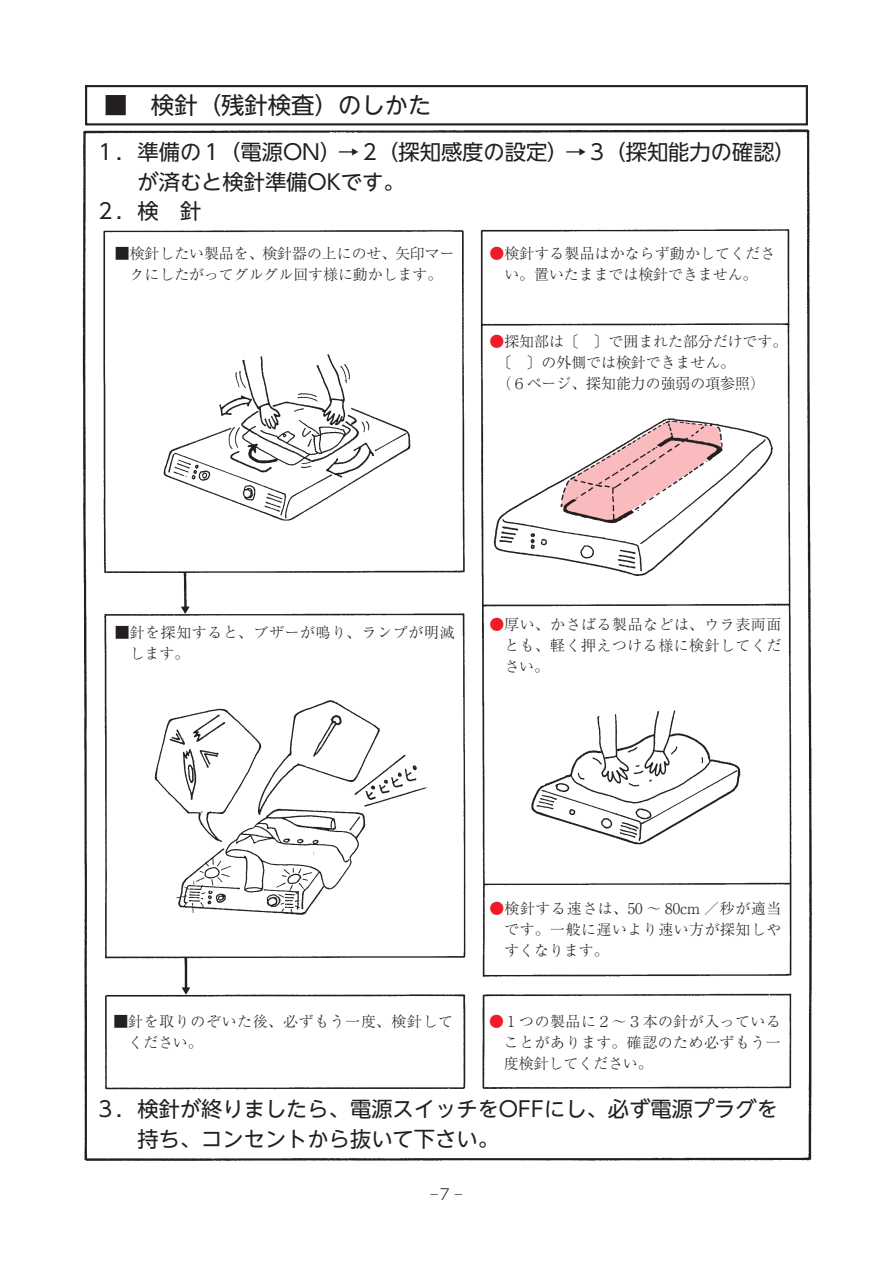
<style>
.page{position:relative;width:893px;height:1263px;background:#fff}
.page>*{position:absolute;margin:0;border:0;box-sizing:border-box;transform-origin:0 0}
.t1{font:23.4px "UD Shin Go NT Pro";color:#231f20}
.t2{font:21.3px/29.7px "UD Shin Go NT Pro";color:#231f20}
.t3{font:300 15px "UD Shin Go NT Pro";color:#231f20;scale:.5 1}
.t4{font:300 14.85px/21.3px "Ryumin Pr 6 N";letter-spacing:.01em;color:#231f20;text-align:justify}
.t5{font:300 14.85px/21.3px "Ryumin Pr 6 N";letter-spacing:.045em;color:#231f20}
.s1{color:#ee1c28}
</style>
<div class="page">
<img style="left:82px;top:129px;width:730px;height:1032px">
<div style="left:85px;top:85px;width:723px;height:40px;border:2px solid #231f20"></div>
<div style="left:115px;top:241px;width:340px;height:47px;background:#fff"></div>
<div style="left:115px;top:621px;width:340px;height:47px;background:#fff"></div>
<div style="left:113px;top:1000px;width:340px;height:84px;background:#fff"></div>
<div style="left:490px;top:241px;width:285px;height:47px;background:#fff"></div>
<div style="left:490px;top:330px;width:296px;height:68px;background:#fff"></div>
<div style="left:490px;top:612px;width:296px;height:69px;background:#fff"></div>
<div style="left:490px;top:888px;width:296px;height:83px;background:#fff"></div>
<div style="left:489px;top:1000px;width:296px;height:84px;background:#fff"></div>
<div style="left:95px;top:137px;width:690px;height:90px;background:#fff"></div>
<div style="left:95px;top:1094px;width:690px;height:55px;background:#fff"></div>
<h1 class="t1" style="left:104px;top:86px;width:329px">■　検針（残針検査）のしかた</h1>
<h2 class="t2" style="left:95px;top:136px;width:702px">１．準備の１（電源ON）→２（探知感度の設定）→３（探知能力の確認）</h2>
<h2 class="t2" style="left:137px;top:166px;width:269px">が済むと検針準備OKです。</h2>
<h2 class="t2" style="left:95px;top:196px;width:108px">２．検　針</h2>
<p class="t4" style="left:115px;top:242px;width:341px;text-align:center">■検針したい製品を、検針器の上にのせ、矢印マークにしたがってグルグル回す様に動かします。</p>
<p class="t4" style="left:490px;top:242px;width:287px;text-align:center"><span class="s1">●</span>検針する製品はかならず動かしてください。置いたままでは検針できません。</p>
<p class="t4" style="left:490px;top:330px;width:299px;text-align:left"><span class="s1">●</span>探知部は〔　〕で囲まれた部分だけです。　〔　〕の外側では検針できません。<br>　（６ページ、探知能力の強弱の項参照）</p>
<p class="t5" style="left:130px;top:621px;width:326px;text-indent:-15px">■針を探知すると、ブザーが鳴り、ランプが明滅します。</p>
<p class="t4" style="left:504px;top:613px;width:278px;text-indent:-15px"><span class="s1">●</span>厚い、かさばる製品などは、ウラ表両面とも、軽く押えつける様に検針してください。</p>
<p class="t5" style="left:128px;top:1010px;width:326px;text-indent:-15px">■針を取りのぞいた後、必ずもう一度、検針してください。</p>
<p class="t4" style="left:504px;top:897px;width:278px;text-indent:-15px"><span class="s1">●</span>検針する速さは、50 〜 80cm ／秒が適当です。一般に遅いより速い方が探知しやすくなります。</p>
<p class="t4" style="left:504px;top:1010px;width:278px;text-indent:-15px"><span class="s1">●</span>１つの製品に２〜３本の針が入っていることがあります。確認のため必ずもう一度検針してください。</p>
<h2 class="t2" style="left:137px;top:1093px;width:642px;text-indent:-43px">３．検針が終りましたら、電源スイッチをOFFにし、必ず電源プラグを持ち、コンセントから抜いて下さい。</h2>
<p class="t3" style="left:431px;top:1182px;width:65px">─7 ─</p>
</div>
